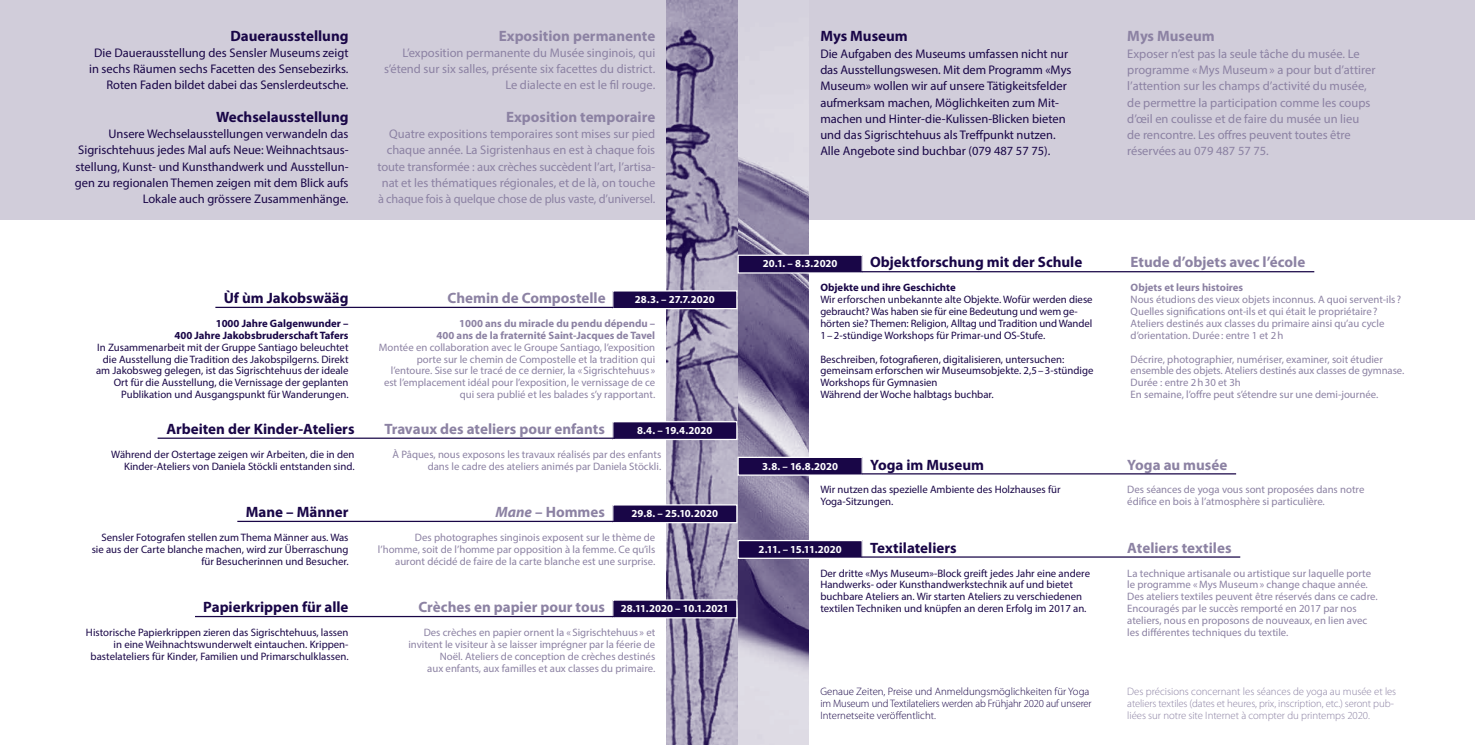
<style>
.page{position:relative;width:1475px;height:745px;background:#fff}
.page>*{position:absolute;margin:0;border:0;box-sizing:border-box;transform-origin:0 0}
.t1{font:700 15px "Myriad Pro";color:#8c82a3}
.t2{font:700 15px "Myriad Pro";color:#190647}
.t3{font:12.5px/16.2px "Myriad Pro";color:#8c82a3;text-align:right}
.t4{font:12.5px/16.2px "Myriad Pro";color:#190647;text-align:right}
.t5{font:10.75px/11.9px "Myriad Pro";color:#8c82a3;text-align:right}
.t6{font:10.75px/11.9px "Myriad Pro";color:#190647;text-align:right}
.t7{font:300 10.75px/11.9px "Myriad Pro";letter-spacing:-.005em;color:#8c82a3}
.t8{font:300 10.75px/11.9px "Myriad Pro";color:#190647}
.t9{font:700 10.75px/11.9px "Myriad Pro";color:#8c82a3;text-align:right}
.t10{font:700 10.75px "Myriad Pro";color:#fff}
.t11{font:700 10.75px/11.9px "Myriad Pro";color:#190647;text-align:right}
.t12{font:700 10.75px "Myriad Pro";letter-spacing:-.025em;color:#fff}
.s1{font-style:italic}
</style>
<div class="page">
<div style="left:0;top:0;width:1474px;height:220px;background:#d1cdda"></div>
<img style="left:737px;top:0;width:71px;height:744px">
<svg style="left:666px;top:0;width:71px;height:744px;background:#958caa"></svg>
<div style="left:612px;top:291px;width:124px;height:17px;background:#190647"></div>
<div style="left:612px;top:290px;width:125px;height:19px;border:1px solid #fff"></div>
<hr style="left:215px;top:306px;width:398px;height:2px;background:#190647">
<div style="left:612px;top:504px;width:124px;height:18px;background:#190647"></div>
<div style="left:612px;top:504px;width:125px;height:19px;border:1px solid #fff"></div>
<hr style="left:237px;top:520px;width:377px;height:1px;background:#190647">
<div style="left:612px;top:599px;width:124px;height:18px;background:#190647"></div>
<div style="left:612px;top:599px;width:125px;height:19px;border:1px solid #fff"></div>
<hr style="left:195px;top:615px;width:419px;height:1px;background:#190647">
<div style="left:612px;top:421px;width:124px;height:18px;background:#190647"></div>
<div style="left:612px;top:421px;width:125px;height:19px;border:1px solid #fff"></div>
<hr style="left:157px;top:437px;width:457px;height:1px;background:#190647">
<div style="left:738px;top:255px;width:124px;height:18px;background:#190647"></div>
<div style="left:737px;top:254px;width:125px;height:19px;border:1px solid #fff"></div>
<hr style="left:860px;top:271px;width:453px;height:1px;background:#190647">
<div style="left:738px;top:457px;width:124px;height:18px;background:#190647"></div>
<div style="left:737px;top:456px;width:125px;height:19px;border:1px solid #fff"></div>
<hr style="left:861px;top:473px;width:374px;height:1px;background:#190647">
<div style="left:738px;top:540px;width:124px;height:18px;background:#190647"></div>
<div style="left:737px;top:539px;width:125px;height:19px;border:1px solid #fff"></div>
<hr style="left:860px;top:556px;width:379px;height:1px;background:#190647">
<h1 class="t2" style="left:230px;top:27px;width:120px">Dauerausstellung</h1>
<p class="t4" style="left:89px;top:44px;width:261px">Die Dauerausstellung des Sensler Museums zeigt in sechs Räumen sechs Facetten des Sensebezirks.<br>Roten Faden bildet dabei das Senslerdeutsche.</p>
<h1 class="t2" style="left:216px;top:108px;width:134px">Wechselausstellung</h1>
<p class="t4" style="left:75px;top:125px;width:275px">Unsere Wechselausstellungen verwandeln das Sigrischtehuus jedes Mal aufs Neue: Weihnachtsaus&shy;stellung, Kunst- und Kunsthandwerk und Ausstellun&shy;gen zu regionalen Themen zeigen mit dem Blick aufs Lokale auch grössere Zusammenhänge.</p>
<h1 class="t1" style="left:499px;top:27px;width:158px">Exposition permanente</h1>
<p class="t3" style="left:384px;top:44px;width:273px">L’exposition permanente du Musée singinois, qui s’étend sur six salles, présente six facettes du district.<br>Le dialecte en est le fil rouge.</p>
<h1 class="t1" style="left:506px;top:108px;width:151px">Exposition temporaire</h1>
<p class="t3" style="left:377px;top:125px;width:279px">Quatre expositions temporaires sont mises sur pied chaque année. La Sigristenhaus en est à chaque fois toute transformée : aux crèches succèdent l’art, l’artisa&shy;nat et les thématiques régionales, et de là, on touche à chaque fois à quelque chose de plus vaste, d’universel.</p>
<h1 class="t2" style="left:224px;top:289px;width:126px">Ùf ùm Jakobswääg</h1>
<p class="t11" style="left:174px;top:317px;width:176px">1000 Jahre Galgenwunder –<br>400 Jahre Jakobsbruderschaft Tafers</p>
<p class="t6" style="left:96px;top:341px;width:254px">In Zusammenarbeit mit der Gruppe Santiago beleuchtet die Ausstellung die Tradition des Jakobspilgerns. Direkt am Jakobsweg gelegen, ist das Sigrischtehuus der ideale Ort für die Ausstellung, die Vernissage der geplanten Publikation und Ausgangspunkt für Wanderungen.</p>
<h1 class="t2" style="left:166px;top:420px;width:189px">Arbeiten der Kinder-Ateliers</h1>
<p class="t6" style="left:111px;top:447px;width:245px">Während der Ostertage zeigen wir Arbeiten, die in den<br>Kinder-Ateliers von Daniela Stöckli entstanden sind.</p>
<h1 class="t2" style="left:246px;top:503px;width:104px">Mane – Männer</h1>
<p class="t6" style="left:92px;top:531px;width:258px">Sensler Fotografen stellen zum Thema Männer aus. Was sie aus der Carte blanche machen, wird zur Überraschung für Besucherinnen und Besucher.</p>
<h1 class="t2" style="left:203px;top:598px;width:147px">Papierkrippen für alle</h1>
<p class="t6" style="left:86px;top:626px;width:264px">Historische Papierkrippen zieren das Sigrischtehuus, lassen in eine Weihnachtswunderwelt eintauchen. Krippen&shy;bastelateliers für Kinder, Familien und Primarschulklassen.</p>
<h1 class="t1" style="left:447px;top:289px;width:159px">Chemin de Compostelle</h1>
<p class="t9" style="left:436px;top:317px;width:220px">1000 ans du miracle du pendu dépendu –<br>400 ans de la fraternité Saint-Jacques de Tavel</p>
<p class="t5" style="left:379px;top:341px;width:278px">Montée en collaboration avec le Groupe Santiago, l’exposition porte sur le chemin de Compostelle et la tradition qui l’entoure. Sise sur le tracé de ce dernier, la « Sigrischtehuus » est l’emplacement idéal pour l’exposition, le vernissage de ce qui sera publié et les balades s’y rapportant.</p>
<p class="t10" style="left:635px;top:293px;width:81px">28.3. – 27.7.2020</p>
<h1 class="t1" style="left:384px;top:420px;width:222px">Travaux des ateliers pour enfants</h1>
<p class="t5" style="left:392px;top:447px;width:270px">À Pâques, nous exposons les travaux réalisés par des enfants dans le cadre des ateliers animés par Daniela Stöckli.</p>
<p class="t10" style="left:637px;top:424px;width:77px">8.4. – 19.4.2020</p>
<h1 class="t1" style="left:495px;top:503px;width:111px"><span class="s1">Mane</span> – Hommes</h1>
<p class="t5" style="left:378px;top:531px;width:279px">Des photographes singinois exposent sur le thème de l’homme, soit de l’homme par opposition à la femme. Ce qu’ils auront décidé de faire de la carte blanche est une surprise.</p>
<p class="t10" style="left:631px;top:507px;width:88px">29.8. – 25.10.2020</p>
<h1 class="t1" style="left:418px;top:598px;width:188px">Crèches en papier pour tous</h1>
<p class="t5" style="left:408px;top:626px;width:248px">Des crèches en papier ornent la « Sigrischtehuus » et invitent le visiteur à se laisser imprégner par la féerie de Noël. Ateliers de conception de crèches destinés<br>aux enfants, aux familles et aux classes du primaire.</p>
<p class="t10" style="left:620px;top:602px;width:110px">28.11.2020 – 10.1.2021</p>
<h1 class="t2" style="left:820px;top:28px;width:89px">Mys Museum</h1>
<p class="t4" style="left:820px;top:45px;width:252px;text-align:left">Die Aufgaben des Museums umfassen nicht nur das Ausstellungswesen. Mit dem Programm «Mys Museum» wollen wir auf unsere Tätigkeitsfelder aufmerksam machen, Möglichkeiten zum Mit&shy;machen und Hinter-die-Kulissen-Blicken bieten und das Sigrischtehuus als Treffpunkt nutzen.<br>Alle Angebote sind buchbar (079 487 57 75).</p>
<h1 class="t1" style="left:1127px;top:28px;width:89px">Mys Museum</h1>
<p class="t3" style="left:1127px;top:45px;width:249px;text-align:left">Exposer n’est pas la seule tâche du musée. Le programme «Mys Museum» a pour but d’attirer l’attention sur les champs d’activité du musée, de permettre la participation comme les coups d’œil en coulisse et de faire du musée un lieu de rencontre. Les offres peuvent toutes être réservées au 079 487 57 75.</p>
<h1 class="t2" style="left:869px;top:254px;width:214px">Objektforschung mit der Schule</h1>
<p class="t11" style="left:820px;top:281px;width:137px">Objekte und ihre Geschichte</p>
<p class="t6" style="left:820px;top:293px;width:274px;text-align:left">Wir erforschen unbekannte alte Objekte. Wofür werden diese gebraucht? Was haben sie für eine Bedeutung und wem ge&shy;hörten sie? Themen: Religion, Alltag und Tradition und Wandel 1–2-stündige Workshops für Primar-und OS-Stufe.</p>
<p class="t6" style="left:820px;top:352px;width:274px;text-align:left">Beschreiben, fotografieren, digitalisieren, untersuchen: gemeinsam erforschen wir Museumsobjekte. 2,5–3-stündige Workshops für Gymnasien<br>Während der Woche halbtags buchbar.</p>
<p class="t10" style="left:762px;top:257px;width:76px">20.1. – 8.3.2020</p>
<h1 class="t1" style="left:1130px;top:254px;width:176px">Etude d’objets avec l’école</h1>
<p class="t9" style="left:1130px;top:281px;width:114px">Objets et leurs histoires</p>
<p class="t5" style="left:1130px;top:293px;width:272px;text-align:left">Nous étudions des vieux objets inconnus. A quoi servent-ils ?<br>Quelles significations ont-ils et qui était le propriétaire?<br>Ateliers destinés aux classes du primaire ainsi qu’au cycle d’orientation. Durée: entre 1 et 2h</p>
<p class="t5" style="left:1130px;top:352px;width:275px;text-align:left">Décrire, photographier, numériser, examiner, soit étudier ensemble des objets. Ateliers destinés aux classes de gymnase.<br>Durée : entre 2h30 et 3h<br>En semaine, l’offre peut s’étendre sur une demi-journée.</p>
<h1 class="t2" style="left:869px;top:456px;width:115px">Yoga im Museum</h1>
<p class="t6" style="left:820px;top:483px;width:242px;text-align:left">Wir nutzen das spezielle Ambiente des Holzhauses für<br>Yoga-Sitzungen.</p>
<p class="t10" style="left:762px;top:459px;width:77px">3.8. – 16.8.2020</p>
<h1 class="t1" style="left:1127px;top:456px;width:101px">Yoga au musée</h1>
<p class="t5" style="left:1127px;top:483px;width:238px;text-align:left">Des séances de yoga vous sont proposées dans notre édifice en bois à l’atmosphère si particulière.</p>
<h1 class="t2" style="left:869px;top:539px;width:88px">Textilateliers</h1>
<p class="t6" style="left:820px;top:566px;width:271px;text-align:left">Der dritte «Mys Museum»-Block greift jedes Jahr eine andere Handwerks- oder Kunsthandwerkstechnik auf und bietet buchbare Ateliers an. Wir starten Ateliers zu verschiedenen textilen Techniken und knüpfen an deren Erfolg im 2017 an.</p>
<p class="t12" style="left:758px;top:542px;width:85px">2.11. – 15.11.2020</p>
<h1 class="t1" style="left:1127px;top:539px;width:106px">Ateliers textiles</h1>
<p class="t5" style="left:1127px;top:566px;width:252px;text-align:left">La technique artisanale ou artistique sur laquelle porte le programme «Mys Museum» change chaque année.<br>Des ateliers textiles peuvent être réservés dans ce cadre.<br>Encouragés par le succès remporté en 2017 par nos ateliers, nous en proposons de nouveaux, en lien avec les différentes techniques du textile.</p>
<p class="t8" style="left:820px;top:685px;width:273px">Genaue Zeiten, Preise und Anmeldungsmöglichkeiten für Yoga im Museum und Textilateliers werden ab Frühjahr 2020 auf unserer<br>Internetseite veröffentlicht.</p>
<p class="t7" style="left:1127px;top:685px;width:270px">Des précisions concernant les séances de yoga au musée et les ateliers textiles (dates et heures, prix, inscription, etc.) seront pub&shy;liées sur notre site Internet à compter du printemps 2020.</p>
</div>
